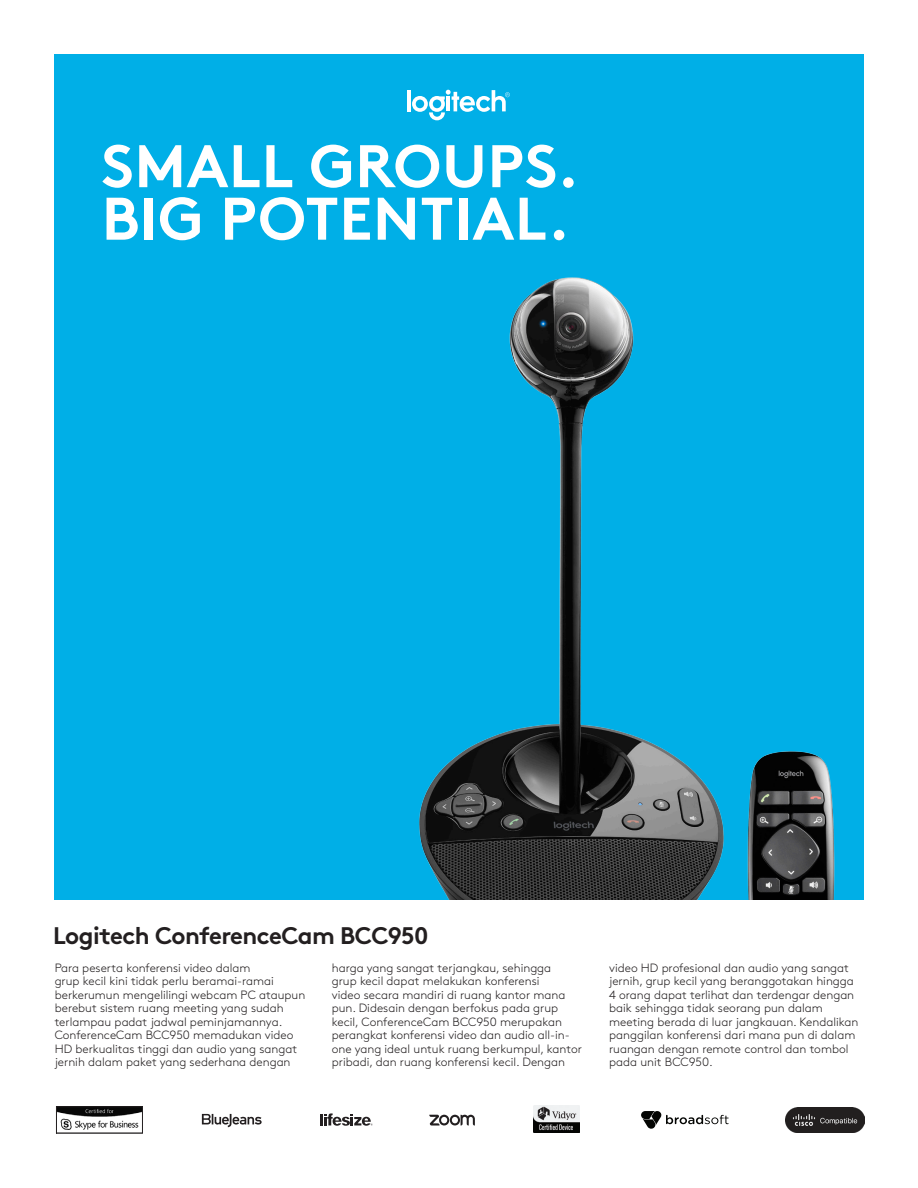
<style>
.page{position:relative;width:918px;height:1188px;background:#fff}
.page>*{position:absolute;margin:0;border:0;box-sizing:border-box;transform-origin:0 0}
.t1{font:700 60px/52.5px "Brown Pro";letter-spacing:.01em;color:#fff}
.t2{font:700 24px "Brown Pro";letter-spacing:-.025em;color:#231f20}
.Body_Copy{font:300 12px/13.5px "Brown Pro";color:#231f20}
</style>
<div class="page">
<div style="left:54px;top:54px;width:810px;height:846px;background:#00afe7"></div>
<img style="left:419px;top:277px;width:416px;height:623px">
<hr style="left:407px;top:90px;width:4px;height:21px;background:#fff">
<svg style="left:412px;top:90px;width:98px;height:30px"></svg>
<hr style="left:446px;top:96px;width:4px;height:15px;background:#fff">
<svg style="left:202px;top:1114px;width:60px;height:13px"></svg>
<svg style="left:320px;top:1113px;width:53px;height:13px"></svg>
<svg style="left:429px;top:1115px;width:46px;height:11px"></svg>
<svg style="left:641px;top:1111px;width:88px;height:18px"></svg>
<img style="left:785px;top:1108px;width:80px;height:25px">
<img style="left:58px;top:1108px;width:83px;height:22px">
<div style="left:56px;top:1106px;width:87px;height:27px;border:1px solid #231f20"></div>
<img style="left:534px;top:1106px;width:45px;height:27px">
<p class="t1" style="left:102px;top:134px;width:479px">SMALL GROUPS.<br>BIG POTENTIAL.</p>
<p class="t2" style="left:53px;top:917px;width:377px">Logitech ConferenceCam BCC950</p>
<p class="Body_Copy" style="left:55px;top:960px;width:252px">Para peserta konferensi video dalam<br>grup kecil kini tidak perlu beramai-ramai berkerumun mengelilingi webcam PC ataupun berebut sistem ruang meeting yang sudah terlampau padat jadwal peminjamannya.<br>ConferenceCam BCC950 memadukan video HD berkualitas tinggi dan audio yang sangat jernih dalam paket yang sederhana dengan</p>
<p class="Body_Copy" style="left:332px;top:960px;width:252px">harga yang sangat terjangkau, sehingga<br>grup kecil dapat melakukan konferensi<br>video secara mandiri di ruang kantor mana pun. Didesain dengan berfokus pada grup kecil, ConferenceCam BCC950 merupakan perangkat konferensi video dan audio all-in&shy;one yang ideal untuk ruang berkumpul, kantor pribadi, dan ruang konferensi kecil. Dengan</p>
<p class="Body_Copy" style="left:609px;top:960px;width:251px">video HD profesional dan audio yang sangat jernih, grup kecil yang beranggotakan hingga 4 orang dapat terlihat dan terdengar dengan baik sehingga tidak seorang pun dalam meeting berada di luar jangkauan. Kendalikan panggilan konferensi dari mana pun di dalam ruangan dengan remote control dan tombol pada unit BCC950.</p>
</div>
